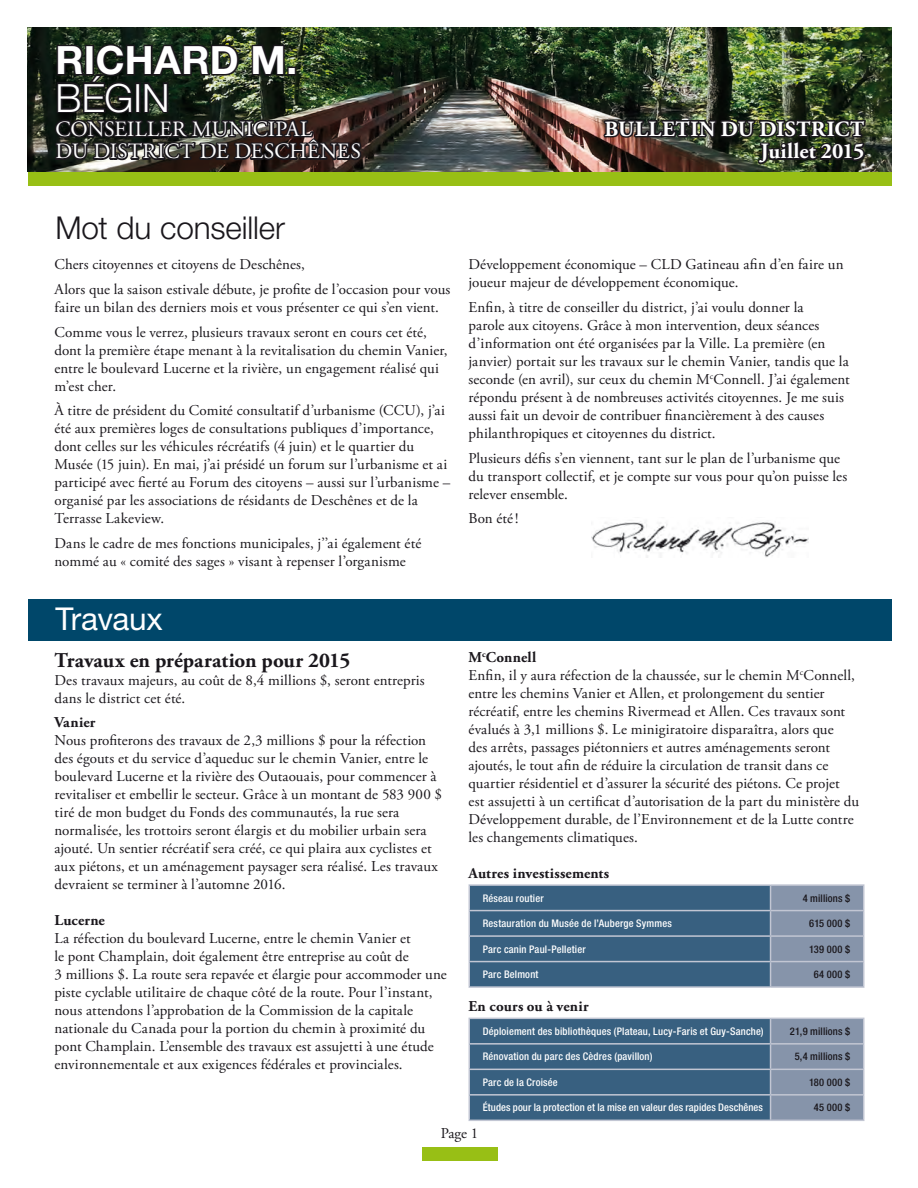
<style>
.page{position:relative;width:918px;height:1188px;background:#fff}
.page>*{position:absolute;margin:0;border:0;box-sizing:border-box;transform-origin:0 0}
.t1{font:700 39px "Helvetica Neue LT Pro";letter-spacing:.01em;color:#fff}
.t2{font:300 39px "Helvetica Neue LT Pro";color:#fff}
.t3{font:300 31.5px "Helvetica Neue LT Pro";letter-spacing:-.005em;color:#1a171c}
.t4{font:31.5px "Helvetica Neue LT Pro";letter-spacing:-.015em;color:#fff}
.t5{font:21.75px/22.5px "Adobe Garamond Pro";letter-spacing:.005em;color:#fff}
.t6{font:700 21.75px/22.5px "Adobe Garamond Pro";letter-spacing:.02em;color:#fff;text-align:right}
.t7{font:700 21px "Adobe Garamond Pro";color:#1a171c}
.t8{font:15px/18px "Adobe Garamond Pro";letter-spacing:.005em;color:#1a171c}
.t9{font:700 15px "Adobe Garamond Pro";color:#1a171c}
.t10{font:500 condensed 10.5px "Helvetica Neue LT Pro";letter-spacing:.015em;color:#fff}
.t11{font:500 condensed 10.5px "Helvetica Neue LT Pro";letter-spacing:.015em;color:#1a171c}
.s1{font-weight:700}
</style>
<div class="page">
<div style="left:422px;top:1147px;width:75px;height:14px;background:#98bf15"></div>
<div style="left:28px;top:159px;width:864px;height:27px;background:#98bf15"></div>
<img style="left:28px;top:27px;width:864px;height:145px">
<img style="left:53px;top:30px;width:310px;height:142px">
<img style="left:602px;top:118px;width:265px;height:48px">
<img style="left:591px;top:521px;width:217px;height:37px">
<div style="left:28px;top:599px;width:864px;height:42px;background:#00476a"></div>
<hr style="left:469px;top:884px;width:302px;height:2px;background:#c2c6d3">
<hr style="left:469px;top:986px;width:302px;height:2px;background:#c2c6d3">
<hr style="left:771px;top:884px;width:94px;height:2px;background:#c2c6d3">
<hr style="left:863px;top:886px;width:2px;height:24px;background:#c2c6d3">
<hr style="left:771px;top:910px;width:94px;height:1px;background:#c2c6d3">
<hr style="left:863px;top:911px;width:2px;height:24px;background:#c2c6d3">
<hr style="left:771px;top:935px;width:94px;height:2px;background:#c2c6d3">
<hr style="left:863px;top:937px;width:2px;height:24px;background:#c2c6d3">
<hr style="left:771px;top:961px;width:94px;height:1px;background:#c2c6d3">
<svg style="left:469px;top:885px;width:394px;height:102px;background:#51718e"></svg>
<hr style="left:863px;top:962px;width:2px;height:24px;background:#c2c6d3">
<hr style="left:771px;top:986px;width:94px;height:2px;background:#c2c6d3">
<hr style="left:469px;top:1120px;width:302px;height:1px;background:#c2c6d3">
<hr style="left:771px;top:1018px;width:94px;height:1px;background:#c2c6d3">
<hr style="left:863px;top:1019px;width:2px;height:24px;background:#c2c6d3">
<hr style="left:771px;top:1043px;width:94px;height:2px;background:#c2c6d3">
<hr style="left:863px;top:1045px;width:2px;height:24px;background:#c2c6d3">
<hr style="left:771px;top:1069px;width:94px;height:1px;background:#c2c6d3">
<hr style="left:863px;top:1070px;width:2px;height:24px;background:#c2c6d3">
<hr style="left:771px;top:1094px;width:94px;height:2px;background:#c2c6d3">
<svg style="left:469px;top:1018px;width:394px;height:102px;background:#52728e"></svg>
<hr style="left:863px;top:1096px;width:2px;height:24px;background:#c2c6d3">
<hr style="left:771px;top:1120px;width:94px;height:1px;background:#c2c6d3">
<h1 class="t1" style="left:55px;top:36px;width:243px">RICHARD M.</h1>
<h1 class="t2" style="left:55px;top:74px;width:116px">BÉGIN</h1>
<h3 class="t5" style="left:55px;top:119px;width:307px">CONSEILLER MUNICIPAL<br>DU DISTRICT DE DESCHÊNES</h3>
<h3 class="t6" style="left:605px;top:118px;width:261px">Bulletin du district<br>Juillet 2015</h3>
<h2 class="t3" style="left:55px;top:208px;width:231px">Mot du conseiller</h2>
<p class="t8" style="left:55px;top:252px;width:397px;line-height:24.8px">Chers citoyennes et citoyens de Deschênes,<br>Alors que la saison estivale débute, je profite de l’occasion pour vous</p>
<p class="t8" style="left:55px;top:295px;width:386px;line-height:24.8px">faire un bilan des derniers mois et vous présenter ce qui s’en vient.<br>Comme vous le verrez, plusieurs travaux seront en cours cet été,</p>
<p class="t8" style="left:55px;top:341px;width:394px">dont la première étape menant à la revitalisation du chemin Vanier, entre le boulevard Lucerne et la rivière, un engagement réalisé qui m’est cher.</p>
<p class="t8" style="left:55px;top:402px;width:397px">À titre de président du Comité consultatif d’urbanisme (CCU), j’ai été aux premières loges de consultations publiques d’importance, dont celles sur les véhicules récréatifs (4 juin) et le quartier du Musée (15 juin). En mai, j’ai présidé un forum sur l’urbanisme et ai participé avec fierté au Forum des citoyens – aussi sur l’urbanisme – organisé par les associations de résidants de Deschênes et de la Terrasse Lakeview.</p>
<p class="t8" style="left:55px;top:535px;width:368px">Dans le cadre de mes fonctions municipales, j’’ai également été nommé au « comité des sages » visant à repenser l’organisme</p>
<h2 class="t4" style="left:55px;top:600px;width:109px">Travaux</h2>
<h3 class="t7" style="left:55px;top:648px;width:297px">Travaux en préparation pour 2015</h3>
<p class="t8" style="left:55px;top:671px;width:372px">Des travaux majeurs, au coût de 8,4 millions $, seront entrepris dans le district cet été.</p>
<p class="t9" style="left:55px;top:714px;width:42px">Vanier</p>
<p class="t8" style="left:55px;top:732px;width:389px">Nous profiterons des travaux de 2,3 millions $ pour la réfection des égouts et du service d’aqueduc sur le chemin Vanier, entre le boulevard Lucerne et la rivière des Outaouais, pour commencer à revitaliser et embellir le secteur. Grâce à un montant de 583 900 $ tiré de mon budget du Fonds des communautés, la rue sera normalisée, les trottoirs seront élargis et du mobilier urbain sera ajouté. Un sentier récréatif sera créé, ce qui plaira aux cyclistes et aux piétons, et un aménagement paysager sera réalisé. Les travaux devraient se terminer à l’automne 2016.</p>
<p class="t9" style="left:55px;top:912px;width:52px">Lucerne</p>
<p class="t8" style="left:55px;top:930px;width:394px">La réfection du boulevard Lucerne, entre le chemin Vanier et<br>le pont Champlain, doit également être entreprise au coût de<br>3 millions $. La route sera repavée et élargie pour accommoder une piste cyclable utilitaire de chaque côté de la route. Pour l’instant, nous attendons l’approbation de la Commission de la capitale nationale du Canada pour la portion du chemin à proximité du pont Champlain. L’ensemble des travaux est assujetti à une étude environnementale et aux exigences fédérales et provinciales.</p>
<p class="t8" style="left:469px;top:256px;width:377px">Développement économique – CLD Gatineau afin d’en faire un joueur majeur de développement économique.</p>
<p class="t8" style="left:469px;top:299px;width:383px">Enfin, à titre de conseiller du district, j’ai voulu donner la<br>parole aux citoyens. Grâce à mon intervention, deux séances d’information ont été organisées par la Ville. La première (en janvier) portait sur les travaux sur le chemin Vanier, tandis que la seconde (en avril), sur ceux du chemin M<sup>c</sup>Connell. J’ai également répondu présent à de nombreuses activités citoyennes. Je me suis aussi fait un devoir de contribuer financièrement à des causes philanthropiques et citoyennes du district.</p>
<p class="t8" style="left:469px;top:449px;width:380px">Plusieurs défis s’en viennent, tant sur le plan de l’urbanisme que du transport collectif, et je compte sur vous pour qu’on puisse les relever ensemble.</p>
<p class="t8" style="left:469px;top:510px;width:51px">Bon été!</p>
<p class="t8" style="left:468px;top:649px;width:392px"><span class="s1">M</span><sup>c</sup><span class="s1">Connell<br></span>Enfin, il y aura réfection de la chaussée, sur le chemin M<sup>c</sup>Connell, entre les chemins Vanier et Allen, et prolongement du sentier récréatif, entre les chemins Rivermead et Allen. Ces travaux sont évalués à 3,1 millions $. Le minigiratoire disparaîtra, alors que<br>des arrêts, passages piétonniers et autres aménagements seront ajoutés, le tout afin de réduire la circulation de transit dans ce quartier résidentiel et d’assurer la sécurité des piétons. Ce projet est assujetti à un certificat d’autorisation de la part du ministère du Développement durable, de l’Environnement et de la Lutte contre les changements climatiques.</p>
<p class="t9" style="left:469px;top:865px;width:142px">Autres investissements</p>
<p class="t10" style="left:483px;top:892px;width:62px">Réseau routier</p>
<p class="t11" style="left:803px;top:892px;width:49px">4 millions $</p>
<p class="t10" style="left:483px;top:917px;width:191px">Restauration du Musée de l’Auberge Symmes</p>
<p class="t11" style="left:809px;top:917px;width:42px">615 000 $</p>
<p class="t10" style="left:483px;top:943px;width:104px">Parc canin Paul-Pelletier</p>
<p class="t11" style="left:809px;top:943px;width:43px">139 000 $</p>
<p class="t10" style="left:483px;top:968px;width:57px">Parc Belmont</p>
<p class="t11" style="left:814px;top:968px;width:38px">64 000 $</p>
<p class="t9" style="left:469px;top:998px;width:122px">En cours ou à venir</p>
<p class="t10" style="left:483px;top:1025px;width:282px">Déploiement des bibliothèques (Plateau, Lucy-Faris et Guy-Sanche)</p>
<p class="t11" style="left:790px;top:1025px;width:62px">21,9 millions $</p>
<p class="t10" style="left:483px;top:1050px;width:171px">Rénovation du parc des Cèdres (pavillon)</p>
<p class="t11" style="left:795px;top:1050px;width:57px">5,4 millions $</p>
<p class="t10" style="left:483px;top:1076px;width:77px">Parc de la Croisée</p>
<p class="t11" style="left:809px;top:1076px;width:43px">180 000 $</p>
<p class="t10" style="left:483px;top:1101px;width:282px">Études pour la protection et la mise en valeur des rapides Deschênes</p>
<p class="t11" style="left:814px;top:1101px;width:38px">45 000 $</p>
<p class="t8" style="left:441px;top:1125px;width:39px">Page 1</p>
</div>
